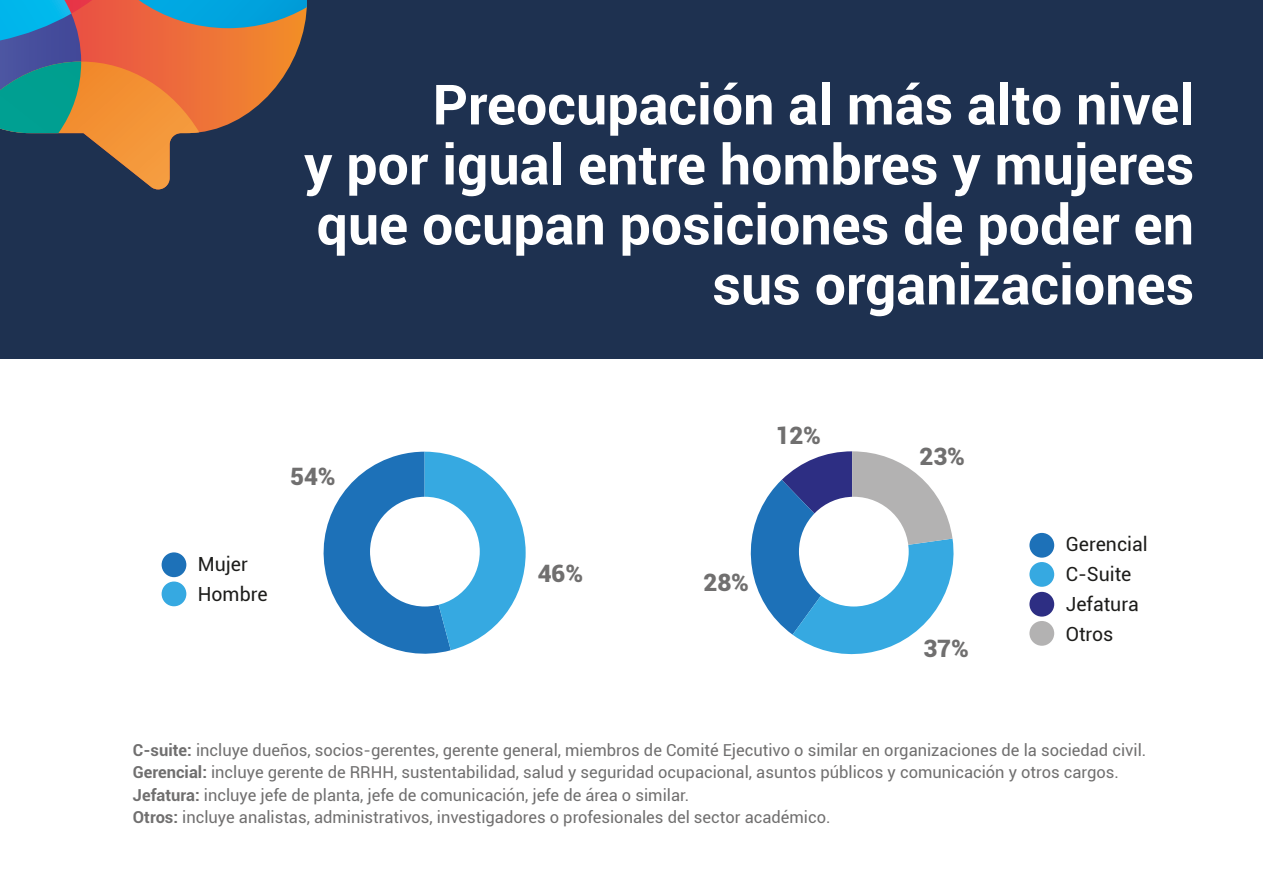
<style>
.page{position:relative;width:1263px;height:893px;background:#fff}
.page>*{position:absolute;margin:0;border:0;box-sizing:border-box;transform-origin:0 0}
.t1{font:700 55.5px/60px "Roboto";color:#fff;text-align:right}
.t2{font:900 24px "Roboto";color:#706f6f}
.t3{font:19.5px/30px "Roboto";color:#1d1d1b}
.t4{font:16.5px/22.5px "Roboto";color:#706f6f}
.s1{font-weight:700}
</style>
<div class="page">
<div style="left:0;top:0;width:1263px;height:358px;background:#1e3150"></div>
<svg style="left:0;top:0;width:307px;height:189px"></svg>
<div style="left:162px;top:581px;width:24px;height:25px;background:#36a9e1;border-radius:50%"></div>
<div style="left:162px;top:552px;width:24px;height:25px;background:#1d71b8;border-radius:50%"></div>
<div style="left:1029px;top:562px;width:25px;height:25px;background:#36a9e1;border-radius:50%"></div>
<div style="left:1029px;top:533px;width:25px;height:25px;background:#1d71b8;border-radius:50%"></div>
<div style="left:1029px;top:621px;width:25px;height:25px;background:#b3b2b2;border-radius:50%"></div>
<div style="left:1029px;top:592px;width:25px;height:25px;background:#2d2e83;border-radius:50%"></div>
<svg style="left:323px;top:452px;width:203px;height:202px"></svg>
<svg style="left:750px;top:451px;width:204px;height:204px"></svg>
<div style="left:799px;top:497px;width:110px;height:109px;background:#fff;border-radius:50%"></div>
<div style="left:370px;top:497px;width:110px;height:109px;background:#fff;border-radius:50%"></div>
<h1 class="t1" style="left:304px;top:73px;width:892px">Preocupación al más alto nivel<br>y por igual entre hombres y mujeres que ocupan posiciones de poder en sus organizaciones</h1>
<h2 class="t2" style="left:290px;top:459px;width:47px">54%</h2>
<p class="t3" style="left:198px;top:548px;width:71px">Mujer<br>Hombre</p>
<h2 class="t2" style="left:538px;top:557px;width:47px">46%</h2>
<h2 class="t2" style="left:775px;top:419px;width:47px">12%</h2>
<h2 class="t2" style="left:703px;top:566px;width:47px">28%</h2>
<h2 class="t2" style="left:919px;top:440px;width:47px">23%</h2>
<h2 class="t2" style="left:923px;top:632px;width:47px">37%</h2>
<p class="t3" style="left:1066px;top:528px;width:84px">Gerencial<br>C-Suite<br>Jefatura<br>Otros</p>
<p class="t4" style="left:133px;top:738px;width:1015px"><span class="s1">C-suite:</span> incluye dueños, socios-gerentes, gerente general, miembros de Comité Ejecutivo o similar en organizaciones de la sociedad civil.<br><span class="s1">Gerencial:</span> incluye gerente de RRHH, sustentabilidad, salud y seguridad ocupacional, asuntos públicos y comunicación y otros cargos.<br><span class="s1">Jefatura:</span> incluye jefe de planta, jefe de comunicación, jefe de área o similar.<br><span class="s1">Otros:</span> incluye analistas, administrativos, investigadores o profesionales del sector académico.</p>
</div>
